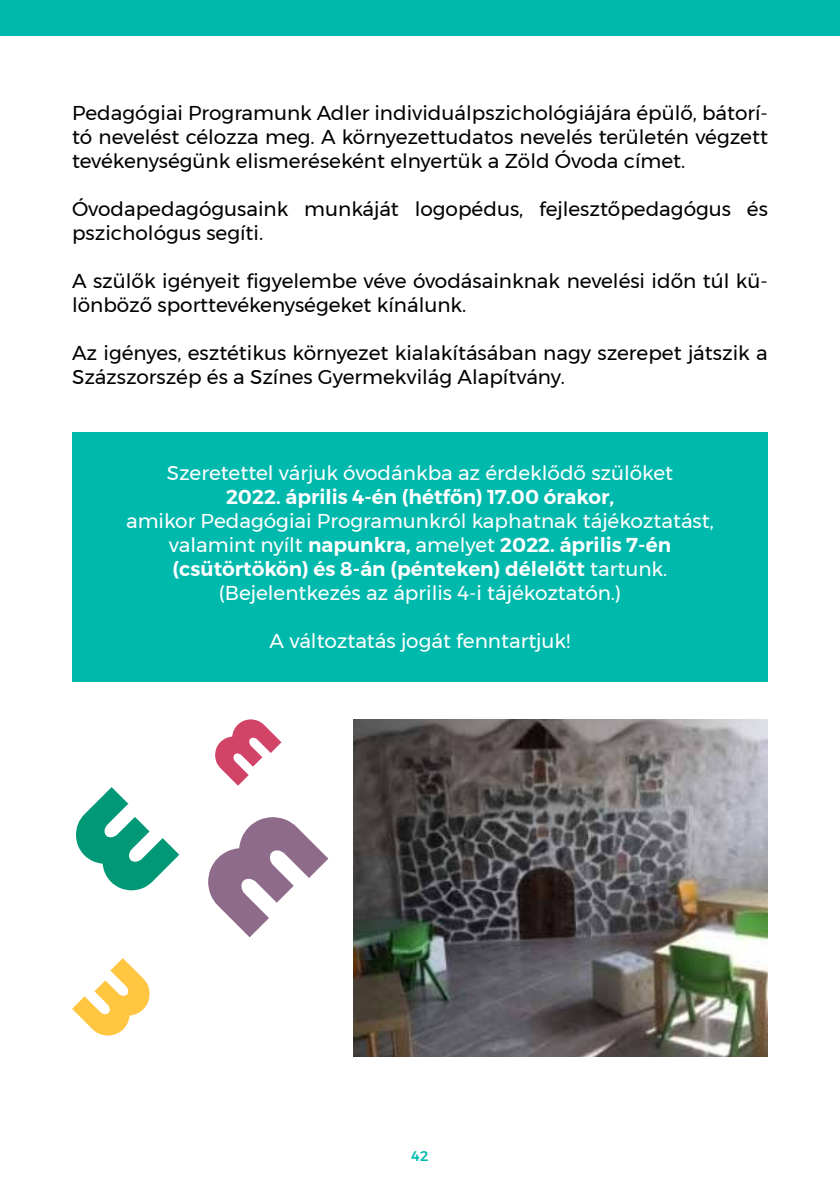
<style>
.page{position:relative;width:840px;height:1191px;background:#fff}
.page>*{position:absolute;margin:0;border:0;box-sizing:border-box;transform-origin:0 0}
.t1{font:20px/24px "Montserrat";color:#000}
.t2{font:20px/24px "Montserrat";color:#fff;text-align:center}
.t3{font:600 20px "Montserrat";color:#fff}
.t4{font:500 14px "Montserrat";color:#00b9ad}
.s1{font-weight:600}
</style>
<div class="page">
<div style="left:72px;top:432px;width:695px;height:249px;background:#00b9ad"></div>
<img style="left:353px;top:719px;width:414px;height:337px">
<svg style="left:72px;top:958px;width:77px;height:77px"></svg>
<svg style="left:76px;top:787px;width:103px;height:103px"></svg>
<svg style="left:208px;top:817px;width:120px;height:120px"></svg>
<svg style="left:215px;top:719px;width:66px;height:66px"></svg>
<div style="left:0;top:0;width:839px;height:35px;background:#00b9ad"></div>
<p class="t1" style="left:72px;top:101px;width:697px;text-align:justify">Pedagógiai Programunk Adler individuálpszichológiájára épülő, bátorí&shy;tó nevelést célozza meg. A környezettudatos nevelés területén végzett tevékenységünk elismeréseként elnyertük a Zöld Óvoda címet.</p>
<p class="t1" style="left:72px;top:197px;width:697px">Óvodapedagógusaink munkáját logopédus, fejlesztőpedagógus és pszichológus segíti.</p>
<p class="t1" style="left:72px;top:269px;width:697px">A szülők igényeit figyelembe véve óvodásainknak nevelési időn túl kü&shy;lönböző sporttevékenységeket kínálunk.</p>
<p class="t1" style="left:72px;top:341px;width:696px">Az igényes, esztétikus környezet kialakításában nagy szerepet játszik a<br>Százszorszép és a Színes Gyermekvilág Alapítvány.</p>
<p class="t2" style="left:167px;top:461px;width:507px">Szeretettel várjuk óvodánkba az érdeklődő szülőket</p>
<p class="t3" style="left:226px;top:481px;width:389px">2022. április 4-én (hétfőn) 17.00 órakor,</p>
<p class="t2" style="left:126px;top:509px;width:589px">amikor Pedagógiai Programunkról kaphatnak tájékoztatást, valamint nyílt <span class="s1">napunkra,</span> amelyet <span class="s1">2022. április 7-én (csütörtökön) és 8-án (pénteken) délelőtt</span> tartunk. (Bejelentkezés az április 4-i tájékoztatón.)</p>
<p class="t2" style="left:269px;top:629px;width:302px">A változtatás jogát fenntartjuk!</p>
<p class="t4" style="left:411px;top:1144px;width:18px">42</p>
</div>
